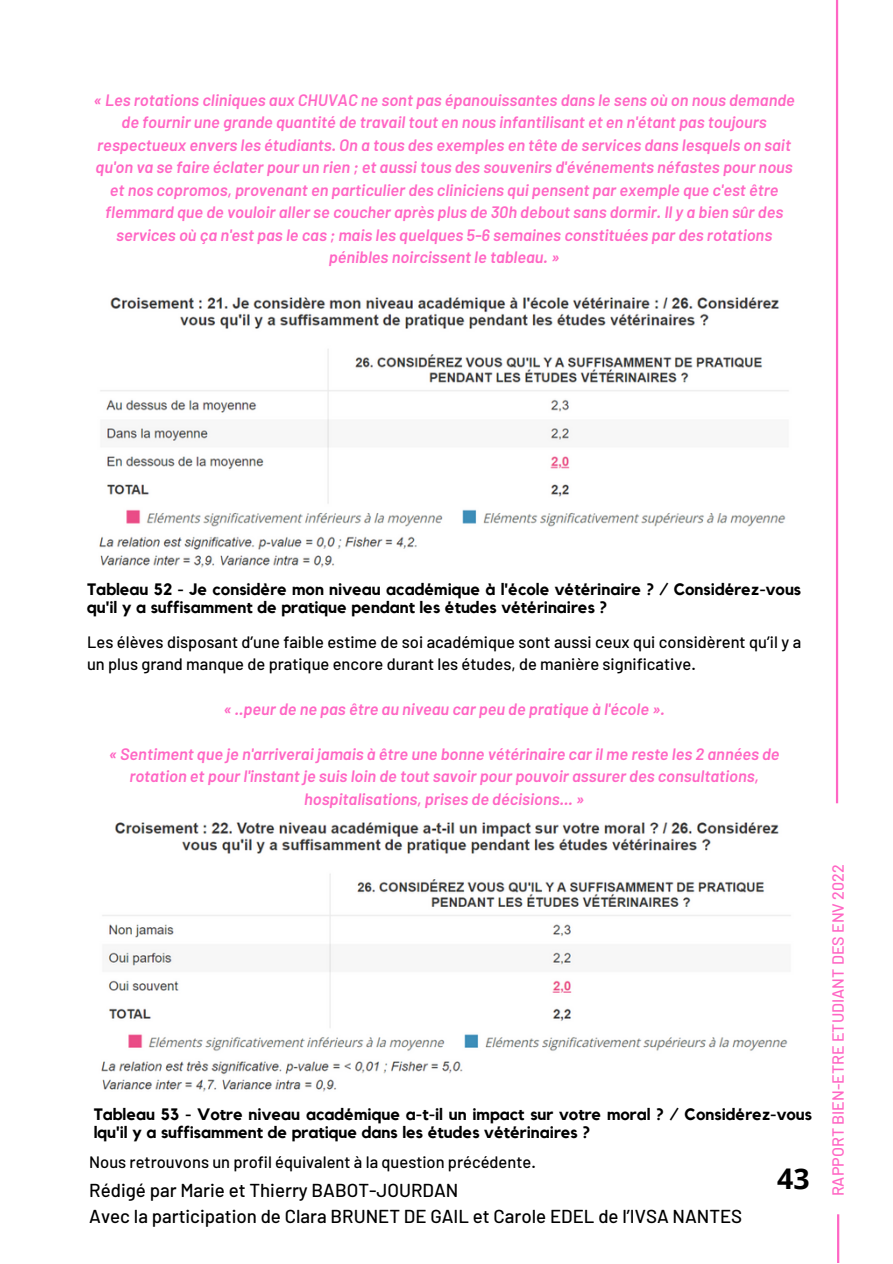
<style>
.page{position:relative;width:893px;height:1264px;background:#fff}
.page>*{position:absolute;margin:0;border:0;box-sizing:border-box;transform-origin:0 0}
.t1{font:700 28.5px "Open Sans";color:#000}
.t2{font:500 18.75px "Barlow";color:#000}
.t3{font:italic 600 16.5px/22.5px "Barlow";color:#ff66c4;text-align:center}
.t4{font:700 16.5px/18px "Kollektif";color:#000}
.t5{font:500 16.5px/22.5px "Barlow";color:#000}
.t6{font:500 16.05px "Barlow";color:#ff66c4}
</style>
<div class="page">
<hr style="left:835px;top:0;width:3px;height:803px;background:#ff66c4">
<hr style="left:837px;top:1214px;width:2px;height:48px;background:#ff66c4">
<img style="left:99px;top:297px;width:690px;height:271px">
<img style="left:101px;top:822px;width:690px;height:270px">
<p class="t3" style="left:93px;top:88px;width:702px">« Les rotations cliniques aux CHUVAC ne sont pas épanouissantes dans le sens où on nous demande de fournir une grande quantité de travail tout en nous infantilisant et en n'étant pas toujours respectueux envers les étudiants. On a tous des exemples en tête de services dans lesquels on sait qu'on va se faire éclater pour un rien ; et aussi tous des souvenirs d'événements néfastes pour nous et nos copromos, provenant en particulier des cliniciens qui pensent par exemple que c'est être flemmard que de vouloir aller se coucher après plus de 30h debout sans dormir. Il y a bien sûr des services où ça n'est pas le cas ; mais les quelques 5-6 semaines constituées par des rotations pénibles noircissent le tableau. »</p>
<p class="t4" style="left:87px;top:581px;width:715px">Tableau 52 - Je considère mon niveau académique à l'école vétérinaire ? / Considérez-vous qu'il y a suffisamment de pratique pendant les études vétérinaires ?</p>
<p class="t5" style="left:87px;top:629px;width:715px">Les élèves disposant d’une faible estime de soi académique sont aussi ceux qui considèrent qu’il y a un plus grand manque de pratique encore durant les études, de manière significative.</p>
<p class="t3" style="left:223px;top:697px;width:443px">« ..peur de ne pas être au niveau car peu de pratique à l'école ».</p>
<p class="t3" style="left:109px;top:742px;width:672px">« Sentiment que je n'arriverai jamais à être une bonne vétérinaire car il me reste les 2 années de rotation et pour l'instant je suis loin de tout savoir pour pouvoir assurer des consultations, hospitalisations, prises de décisions... »</p>
<p class="t4" style="left:94px;top:1105px;width:720px">Tableau 53 - Votre niveau académique a-t-il un impact sur votre moral ? / Considérez-vous lqu'il y a suffisamment de pratique dans les études vétérinaires ?</p>
<p class="t5" style="left:89px;top:1149px;width:448px">Nous retrouvons un profil équivalent à la question précédente.</p>
<p class="t1" style="left:777px;top:1158px;width:34px">43</p>
<p class="t2" style="left:89px;top:1178px;width:370px">Rédigé par Marie et Thierry BABOT-JOURDAN</p>
<p class="t2" style="left:89px;top:1203px;width:654px">Avec la participation de Clara BRUNET DE GAIL et Carole EDEL de l’IVSA NANTES</p>
<p class="t6" style="left:827px;top:1196px;width:333px;rotate:-90deg">RAPPORT BIEN-ETRE ETUDIANT DES ENV 2022</p>
</div>
